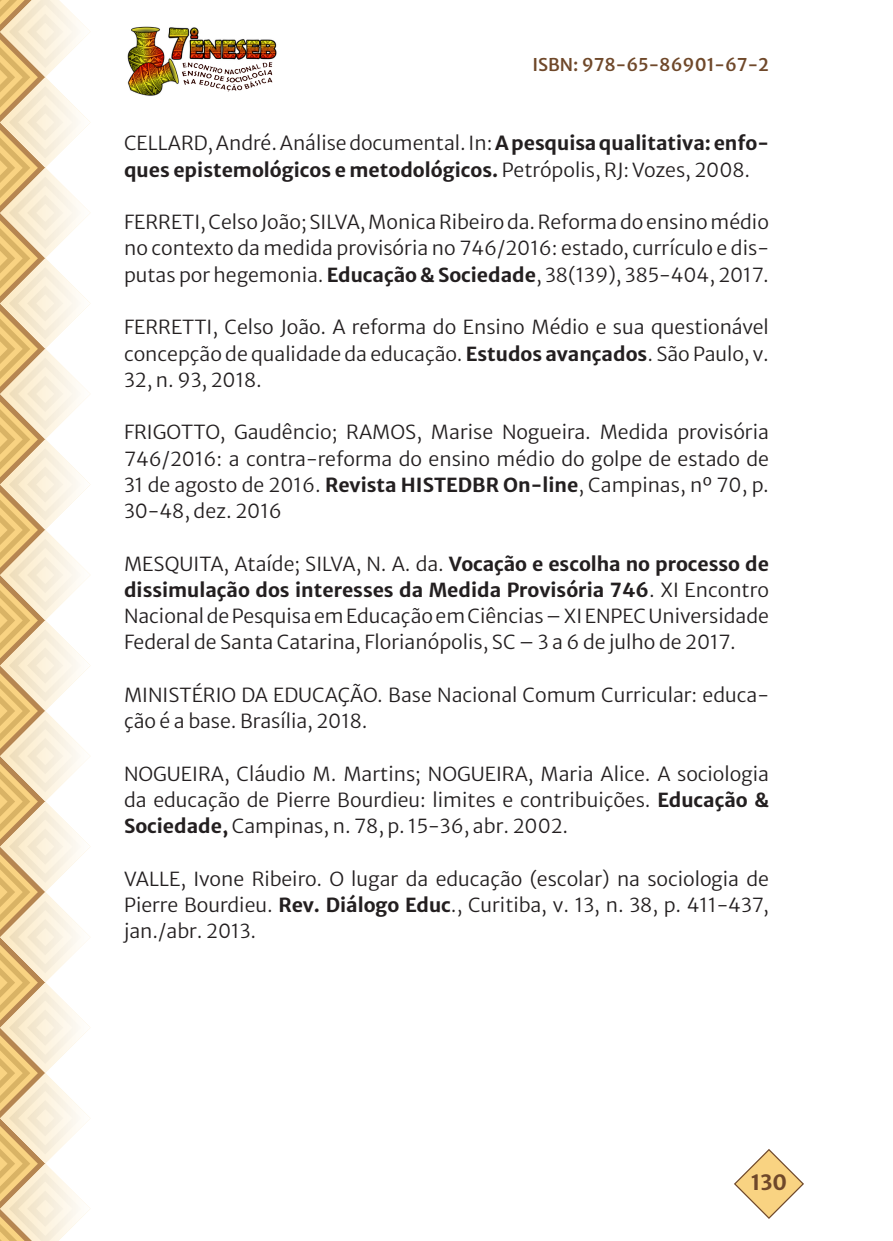
<style>
.page{position:relative;width:893px;height:1241px;background:#fff}
.page>*{position:absolute;margin:0;border:0;box-sizing:border-box;transform-origin:0 0}
.t1{font:700 21px "Merriweather Sans";color:#6f482a}
._11_REFERENCIAS{font:300 19.25px/26.2px "Merriweather Sans";color:#231f20;text-align:justify}
.t2{font:500 17.5px "Merriweather Sans";color:#6f482a}
.s1{font-weight:700}
</style>
<div class="page">
<img style="left:127px;top:26px;width:150px;height:70px">
<svg style="left:0;top:0;width:90px;height:1240px"></svg>
<svg style="left:734px;top:1149px;width:70px;height:69px"></svg>
<p class="t2" style="left:532px;top:49px;width:238px">ISBN: 978-65-86901-67-2</p>
<p class="_11_REFERENCIAS" style="left:124px;top:128px;width:646px">CELLARD, André. Análise documental. In: <span class="s1">A pesquisa qualitativa: enfo&shy;ques epistemológicos e metodológicos.</span> Petrópolis, RJ: Vozes, 2008.</p>
<p class="_11_REFERENCIAS" style="left:124px;top:207px;width:646px">FERRETI, Celso João; SILVA, Monica Ribeiro da. Reforma do ensino médio no contexto da medida provisória no 746/2016: estado, currículo e dis&shy;putas por hegemonia. <span class="s1">Educação &amp; Sociedade</span>, 38(139), 385-404, 2017.</p>
<p class="_11_REFERENCIAS" style="left:124px;top:312px;width:646px">FERRETTI, Celso João. A reforma do Ensino Médio e sua questionável concepção de qualidade da educação. <span class="s1">Estudos avançados</span>. São Paulo, v.<br>32, n. 93, 2018.</p>
<p class="_11_REFERENCIAS" style="left:124px;top:417px;width:646px">FRIGOTTO, Gaudêncio; RAMOS, Marise Nogueira. Medida provisória 746/2016: a contra-reforma do ensino médio do golpe de estado de 31 de agosto de 2016. <span class="s1">Revista HISTEDBR On-line</span>, Campinas, nº 70, p.<br>30-48, dez. 2016</p>
<p class="_11_REFERENCIAS" style="left:124px;top:548px;width:646px">MESQUITA, Ataíde; SILVA, N. A. da. <span class="s1">Vocação e escolha no processo de dissimulação dos interesses da Medida Provisória 746</span>. XI Encontro Nacional de Pesquisa emEducação em Ciências – XI ENPEC Universidade Federal de Santa Catarina, Florianópolis, SC – 3 a 6 de julho de 2017.</p>
<p class="_11_REFERENCIAS" style="left:124px;top:679px;width:646px">MINISTÉRIO DA EDUCAÇÃO. Base Nacional Comum Curricular: educa&shy;ção é a base. Brasília, 2018.</p>
<p class="_11_REFERENCIAS" style="left:124px;top:758px;width:646px">NOGUEIRA, Cláudio M. Martins; NOGUEIRA, Maria Alice. A sociologia da educação de Pierre Bourdieu: limites e contribuições. <span class="s1">Educação &amp; Sociedade,</span> Campinas, n. 78, p. 15-36, abr. 2002.</p>
<p class="_11_REFERENCIAS" style="left:124px;top:863px;width:646px">VALLE, Ivone Ribeiro. O lugar da educação (escolar) na sociologia de Pierre Bourdieu. <span class="s1">Rev. Diálogo Educ</span>., Curitiba, v. 13, n. 38, p. 411-437, jan./abr. 2013.</p>
<p class="t1" style="left:751px;top:1164px;width:38px">130</p>
</div>
